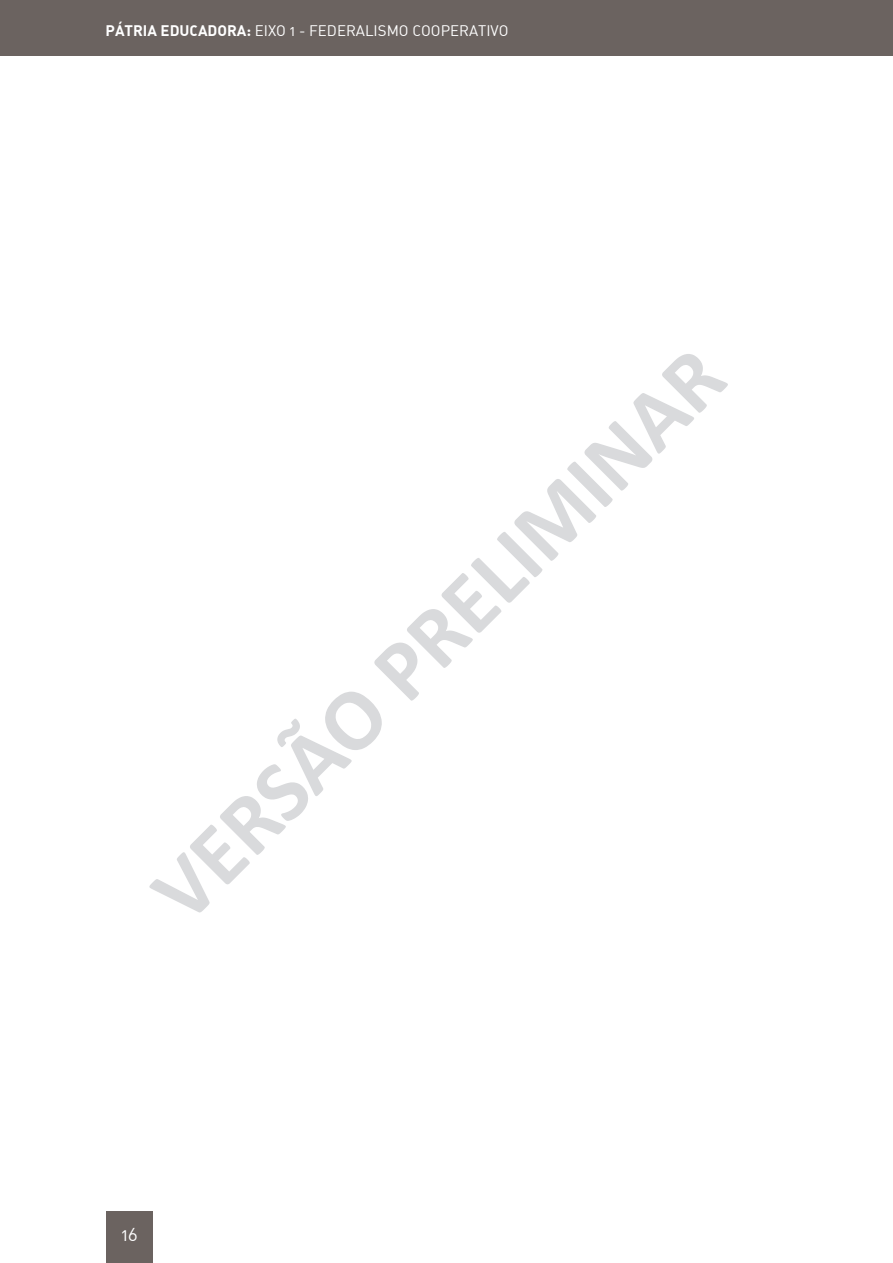
<style>
.page{position:relative;width:893px;height:1263px;background:#fff}
.page>*{position:absolute;margin:0;border:0;box-sizing:border-box;transform-origin:0 0}
.t1{font:700 87px "Calibri";color:#d9dadc}
.t2{font:18px "DIN Alternate";color:#fff}
.t3{font:15px "DIN Alternate";color:#fff}
.s1{font-weight:700}
</style>
<div class="page">
<div style="left:0;top:0;width:893px;height:56px;background:#6b6360"></div>
<div style="left:106px;top:1212px;width:47px;height:51px;background:#6b6360"></div>
<p class="t3" style="left:106px;top:21px;width:404px"><span class="s1">PÁTRIA EDUCADORA:</span> EIXO 1 - FEDERALISMO COOPERATIVO</p>
<h1 class="t1" style="left:127px;top:866px;width:770px;rotate:-45deg">VERSÃO PRELIMINAR</h1>
<p class="t2" style="left:122px;top:1223px;width:18px">16</p>
</div>
